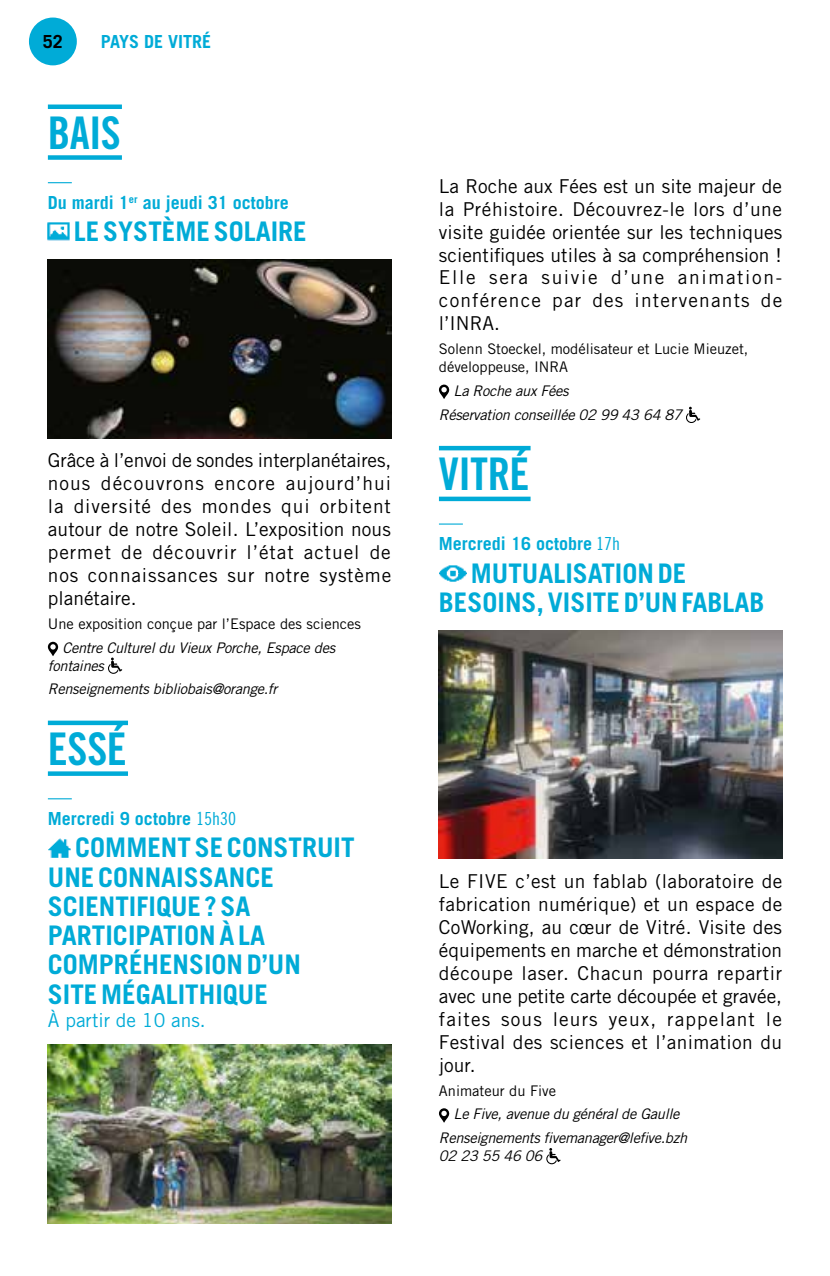
<style>
.page{position:relative;width:830px;height:1276px;background:#fff}
.page>*{position:absolute;margin:0;border:0;box-sizing:border-box;transform-origin:0 0}
.t1{font:45px "Trade Gothic LT Std Bd Cn 20";letter-spacing:-.015em;color:#00abd7}
.t2{font:700 27px/29.2px "Trade Gothic LT Std";color:#00abd7}
.t3{font:19.12px/22.9px "Trade Gothic LT Std";letter-spacing:.045em;color:#000;text-align:justify}
.t4{font:19.12px "Trade Gothic LT Std";color:#00abd7}
.t5{font:700 18px "Trade Gothic LT Std";color:#00abd7}
.t6{font:700 18px "Trade Gothic LT Std";color:#000}
.t7{font:italic 14.62px/23.8px "Trade Gothic LT Std";letter-spacing:-.02em;color:#000}
.t8{font:14.62px/17.6px "Trade Gothic LT Std";color:#000}
.s1{font-family:"Trade Gothic LT Std Cn 18";font-weight:400}
</style>
<div class="page">
<div style="left:29px;top:18px;width:48px;height:47px;background:#00abd7;border-radius:50%"></div>
<div style="left:48px;top:104px;width:74px;height:5px;background:#00abd7"></div>
<div style="left:48px;top:155px;width:74px;height:5px;background:#00abd7"></div>
<svg style="left:48px;top:182px;width:24px;height:1px"></svg>
<div style="left:48px;top:720px;width:80px;height:5px;background:#00abd7"></div>
<div style="left:48px;top:771px;width:80px;height:5px;background:#00abd7"></div>
<svg style="left:48px;top:798px;width:24px;height:1px"></svg>
<img style="left:48px;top:222px;width:22px;height:19px">
<img style="left:48px;top:259px;width:343px;height:179px">
<svg style="left:48px;top:641px;width:11px;height:15px"></svg>
<svg style="left:108px;top:657px;width:14px;height:17px"></svg>
<img style="left:48px;top:838px;width:23px;height:19px">
<img style="left:48px;top:1044px;width:343px;height:179px">
<hr style="left:438px;top:446px;width:92px;height:4px;background:#00abd7">
<div style="left:438px;top:496px;width:92px;height:5px;background:#00abd7"></div>
<svg style="left:439px;top:523px;width:23px;height:1px"></svg>
<svg style="left:439px;top:384px;width:10px;height:15px"></svg>
<svg style="left:686px;top:407px;width:13px;height:16px"></svg>
<img style="left:439px;top:565px;width:27px;height:17px">
<img style="left:438px;top:630px;width:343px;height:228px">
<svg style="left:439px;top:1108px;width:10px;height:14px"></svg>
<svg style="left:546px;top:1148px;width:14px;height:16px"></svg>
<p class="t6" style="left:43px;top:30px;width:22px">52</p>
<p class="t5" style="left:101px;top:30px;width:112px">PAYS DE VITRÉ</p>
<h1 class="t1" style="left:48px;top:105px;width:74px">BAIS</h1>
<p class="t5" style="left:48px;top:191px;width:242px">Du mardi 1<sup>er</sup> au jeudi 31 octobre</p>
<h2 class="t2" style="left:74px;top:216px;width:234px">LE SYSTÈME SOLAIRE</h2>
<p class="t3" style="left:48px;top:449px;width:345px">Grâce à l’envoi de sondes interplanétaires, nous découvrons encore aujourd’hui la diversité des mondes qui orbitent autour de notre Soleil. L’exposition nous permet de découvrir l’état actuel de nos connaissances sur notre système planétaire.</p>
<p class="t8" style="left:48px;top:615px;width:314px">Une exposition conçue par l’Espace des sciences</p>
<p class="t7" style="left:48px;top:639px;width:289px;line-height:17.6px;text-indent:15px">Centre Culturel du Vieux Porche, Espace des fontaines</p>
<p class="t7" style="left:48px;top:677px;width:231px">Renseignements bibliobais@orange.fr</p>
<h1 class="t1" style="left:48px;top:721px;width:80px">ESSÉ</h1>
<p class="t5" style="left:48px;top:807px;width:189px">Mercredi 9 octobre <span class="s1">15h30</span></p>
<h2 class="t2" style="left:48px;top:832px;width:308px;text-indent:27px">COMMENT SE CONSTRUIT<br>UNE CONNAISSANCE<br>SCIENTIFIQUE ? SA<br>PARTICIPATION À LA<br>COMPRÉHENSION D’UN<br>SITE MÉGALITHIQUE</h2>
<p class="t4" style="left:48px;top:1008px;width:159px">À partir de 10 ans.</p>
<p class="t3" style="left:438px;top:174px;width:345px">La Roche aux Fées est un site majeur de la Préhistoire. Découvrez-le lors d’une visite guidée orientée sur les techniques scientifiques utiles à sa compréhension !<br>Elle sera suivie d’une animation&shy;conférence par des intervenants de l’INRA.</p>
<p class="t8" style="left:438px;top:340px;width:311px">Solenn Stoeckel, modélisateur et Lucie Mieuzet, développeuse, INRA</p>
<p class="t7" style="left:438px;top:379px;width:244px;text-indent:15px">La Roche aux Fées<br>Réservation conseillée 02 99 43 64 87</p>
<h1 class="t1" style="left:438px;top:447px;width:92px">VITRÉ</h1>
<p class="t5" style="left:438px;top:533px;width:182px">Mercredi 16 octobre <span class="s1">17h</span></p>
<h2 class="t2" style="left:438px;top:558px;width:327px;text-indent:32px">MUTUALISATION DE<br>BESOINS, VISITE D’UN FABLAB</h2>
<p class="t3" style="left:438px;top:869px;width:345px">Le FIVE c’est un fablab (laboratoire de fabrication numérique) et un espace de CoWorking, au cœur de Vitré. Visite des équipements en marche et démonstration découpe laser. Chacun pourra repartir avec une petite carte découpée et gravée, faites sous leurs yeux, rappelant le Festival des sciences et l’animation du jour.</p>
<p class="t8" style="left:438px;top:1081px;width:118px">Animateur du Five</p>
<p class="t7" style="left:438px;top:1102px;width:249px;text-align:center">Le Five, avenue du général de Gaulle<br>Renseignements fivemanager@lefive.bzh</p>
<p class="t7" style="left:438px;top:1144px;width:105px">02 23 55 46 06</p>
</div>
